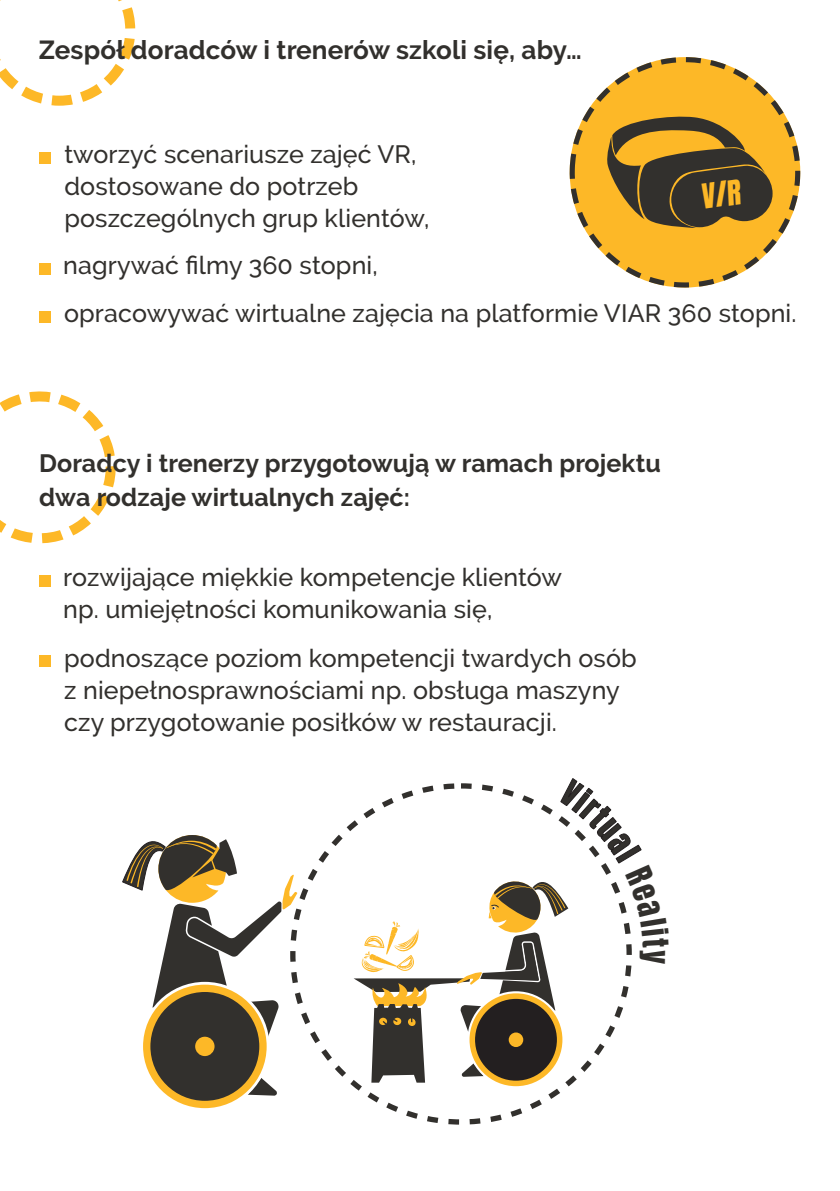
<style>
.page{position:relative;width:840px;height:1191px;background:#fff}
.page>*{position:absolute;margin:0;border:0;box-sizing:border-box;transform-origin:0 0}
.t1{font:700 26px "Raleway";letter-spacing:.005em;color:#32302d}
.t2{font:500 25px/32px "Raleway";letter-spacing:.005em;color:#32302d}
.t3{font:700 25px/34px "Raleway";letter-spacing:.005em;color:#32302d}
</style>
<div class="page">
<div style="left:40px;top:575px;width:11px;height:11px;background:#fdb827"></div>
<div style="left:40px;top:655px;width:11px;height:12px;background:#fdb827"></div>
<div style="left:40px;top:152px;width:11px;height:12px;background:#fdb827"></div>
<div style="left:40px;top:263px;width:11px;height:12px;background:#fdb827"></div>
<div style="left:40px;top:311px;width:11px;height:11px;background:#fdb827"></div>
<svg style="left:0;top:391px;width:116px;height:153px"></svg>
<svg style="left:0;top:0;width:135px;height:106px"></svg>
<svg style="left:569px;top:57px;width:230px;height:230px;fill:#fdb827"></svg>
<svg style="left:143px;top:984px;width:123px;height:124px"></svg>
<svg style="left:122px;top:835px;width:175px;height:260px"></svg>
<svg style="left:605px;top:115px;width:167px;height:113px;background:#82662a"></svg>
<svg style="left:353px;top:783px;width:279px;height:299px"></svg>
<p class="t1" style="left:39px;top:34px;width:544px">Zespół doradców i trenerów szkoli się, aby…</p>
<p class="t2" style="left:64px;top:139px;width:366px">tworzyć scenariusze zajęć VR, dostosowane do potrzeb poszczególnych grup klientów,</p>
<p class="t2" style="left:63px;top:250px;width:316px">nagrywać filmy 360 stopni,</p>
<p class="t2" style="left:64px;top:297px;width:733px">opracowywać wirtualne zajęcia na platformie VIAR 360 stopni.</p>
<p class="t3" style="left:39px;top:446px;width:623px">Doradcy i trenerzy przygotowują w ramach projektu dwa rodzaje wirtualnych zajęć:</p>
<p class="t2" style="left:63px;top:561px;width:500px">rozwijające miękkie kompetencje klientów np. umiejętności komunikowania się,</p>
<p class="t2" style="left:64px;top:641px;width:573px">podnoszące poziom kompetencji twardych osób z niepełnosprawnościami np. obsługa maszyny czy przygotowanie posiłków w restauracji.</p>
</div>
